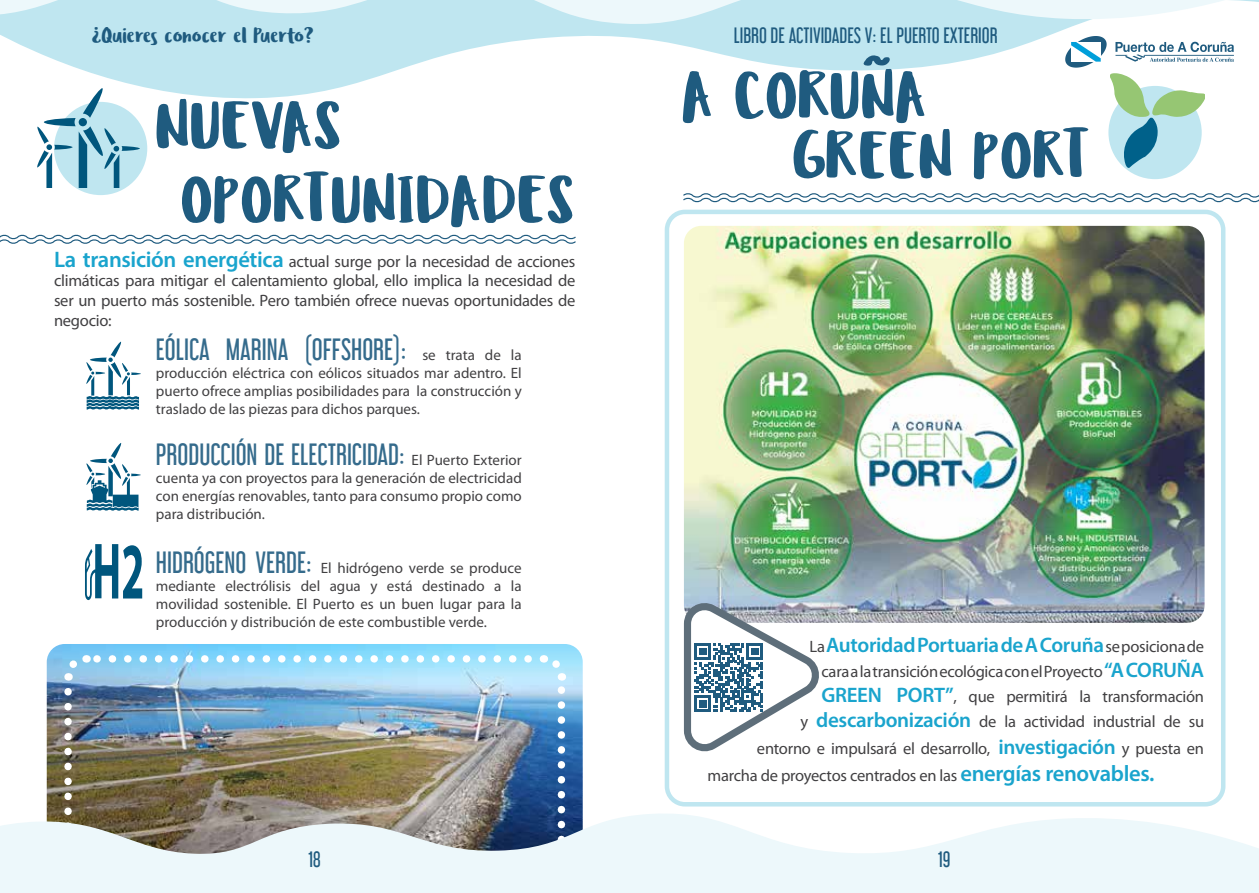
<style>
.page{position:relative;width:1259px;height:893px;background:#fff}
.page>*{position:absolute;margin:0;border:0;box-sizing:border-box;transform-origin:0 0}
.t1{font:67.2px/60px "Ludicrous";color:#1f5b7f}
.t2{font:27px "Libel Suit Rg";color:#356b8c}
.t3{font:22.5px "Ludicrous";color:#1f5b7f}
.t4{font:600 21px "Myriad Pro";letter-spacing:-.015em;color:#1aa4cd}
.t5{font:19.5px "Libel Suit Rg";color:#1f5b7f}
.t6{font:16.5px/19.8px "Myriad Pro";letter-spacing:-.015em;color:#414042;text-align:right}
.t7{font:15px/18px "Myriad Pro";color:#414042;text-align:justify}
.s1{font-weight:600;font-size:22.5px;color:#1aa4cd}
.s2{font-family:"Myriad Pro";font-size:15px;color:#414042}
.s3{font-family:"Libel Suit Rg";font-size:27px;color:#356b8c}
.s4{font-weight:400;font-size:16.5px;color:#414042}
.s5{font-weight:600;font-size:21px;color:#1aa4cd}
</style>
<div class="page">
<svg style="left:0;top:29px;width:1065px;height:70px"></svg>
<svg style="left:0;top:0;width:1259px;height:29px;background:#cfecf3"></svg>
<img style="left:47px;top:644px;width:536px;height:165px">
<svg style="left:94px;top:655px;width:434px;height:8px"></svg>
<img style="left:63px;top:692px;width:26px;height:117px">
<svg style="left:540px;top:650px;width:27px;height:159px;background:#6a9cc9"></svg>
<svg style="left:60px;top:653px;width:27px;height:28px"></svg>
<img style="left:684px;top:226px;width:520px;height:397px">
<svg style="left:0;top:809px;width:1259px;height:84px;fill:#edf8fb"></svg>
<svg style="left:683px;top:193px;width:576px;height:10px"></svg>
<div style="left:1108px;top:86px;width:93px;height:93px;background:#bfe6f0;border-radius:50%"></div>
<div style="left:664px;top:210px;width:561px;height:596px;border:4px solid #bfe6f0;border-radius:18px"></div>
<svg style="left:1065px;top:36px;width:169px;height:132px"></svg>
<div style="left:54px;top:102px;width:93px;height:93px;background:#bfe6f0;border-radius:50%"></div>
<svg style="left:0;top:234px;width:576px;height:10px"></svg>
<svg style="left:86px;top:342px;width:55px;height:68px"></svg>
<svg style="left:37px;top:88px;width:103px;height:100px"></svg>
<svg style="left:86px;top:443px;width:55px;height:68px"></svg>
<svg style="left:85px;top:544px;width:57px;height:56px"></svg>
<svg style="left:683px;top:602px;width:145px;height:150px"></svg>
<h3 class="t3" style="left:92px;top:21px;width:224px">¿Quieres conocer el Puerto?</h3>
<h3 class="t5" style="left:734px;top:19px;width:265px">LIBRO DE ACTIVIDADES V: EL PUERTO EXTERIOR</h3>
<h1 class="t1" style="left:181px;top:90px;width:396px;line-height:74.2px;text-indent:-25px">NUEVAS<br>OPORTUNIDADES</h1>
<p class="t6" style="left:54px;top:251px;width:523px;text-align:justify"><span class="s1">La transición energética</span> actual surge por la necesidad de acciones climáticas para mitigar el calentamiento global, ello implica la necesidad de ser un puerto más sostenible. Pero también ofrece nuevas oportunidades de negocio:</p>
<h2 class="t2" style="left:156px;top:328px;width:367px">EÓLICA MARINA (OFFSHORE): <span class="s2">se trata de la</span></h2>
<p class="t7" style="left:156px;top:364px;width:367px">producción eléctrica con eólicos situados mar adentro. El puerto ofrece amplias posibilidades para la construcción y traslado de las piezas para dichos parques.</p>
<h2 class="t2" style="left:156px;top:432px;width:367px">PRODUCCIÓN DE ELECTRICIDAD: <span class="s2">El Puerto Exterior</span></h2>
<p class="t7" style="left:156px;top:468px;width:367px">cuenta ya con proyectos para la generación de electricidad con energías renovables, tanto para consumo propio como para distribución.</p>
<p class="t7" style="left:156px;top:558px;width:367px"><span class="s3">HIDRÓGENO VERDE:</span> El hidrógeno verde se produce mediante electrólisis del agua y está destinado a la movilidad sostenible. El Puerto es un buen lugar para la producción y distribución de este combustible verde.</p>
<h1 class="t1" style="left:791px;top:67px;width:301px;text-indent:-108px">A CORUÑA<br>GREEN PORT</h1>
<h3 class="t4" style="left:809px;top:631px;width:396px"><span class="s4">La</span> Autoridad Portuaria de A Coruña <span class="s4">se posiciona de</span></h3>
<p class="t6" style="left:800px;top:658px;width:405px;line-height:25.2px">cara a la transición ecológica con el Proyecto <span class="s5">“A CORUÑA<br>GREEN PORT”</span>, que permitirá la transformación<br>y <span class="s5">descarbonización</span> de la actividad industrial de su</p>
<p class="t6" style="left:707px;top:735px;width:498px;line-height:27px;text-align:left;text-indent:49px">entorno e impulsará el desarrollo, <span class="s5">investigación</span> y puesta en marcha de proyectos centrados en las <span class="s1">energías renovables.</span></p>
<h3 class="t5" style="left:309px;top:843px;width:14px">18</h3>
<h3 class="t5" style="left:938px;top:843px;width:14px">19</h3>
</div>
